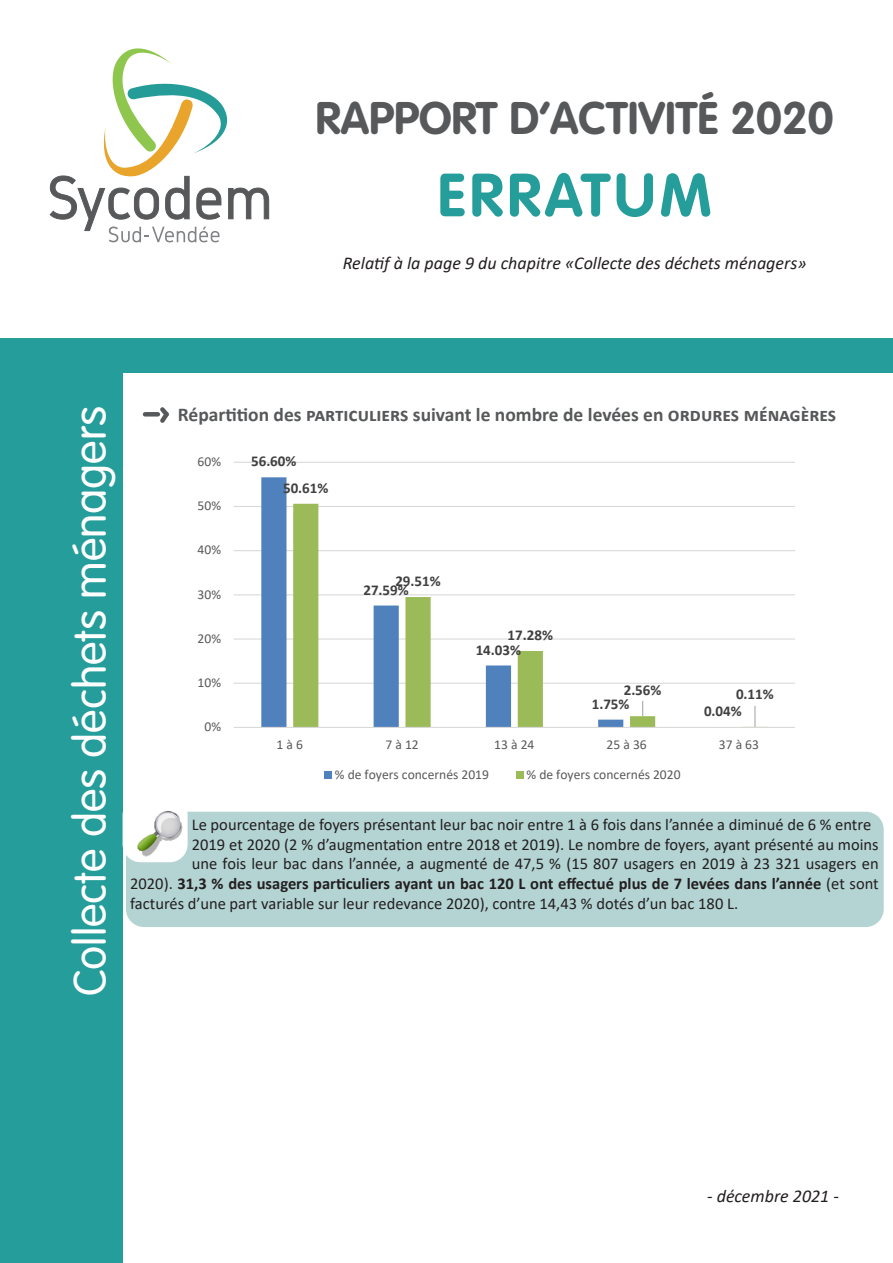
<style>
.page{position:relative;width:893px;height:1263px;background:#fff}
.page>*{position:absolute;margin:0;border:0;box-sizing:border-box;transform-origin:0 0}
.t1{font:700 60px "VAG Rounded";letter-spacing:.07em;color:#259d9b}
.t2{font:300 45px "VAG Rounded";color:#fff}
.t3{font:700 45px "VAG Rounded";color:#57585a}
.t4{font:700 19.5px "Calibri";color:#57585a}
.t5{font:italic 18px "Calibri";color:#231f20}
.t6{font:16.5px "Calibri";color:#231f20}
.t7{font:700 16.5px "Calibri";color:#231f20}
.t8{font:700 15px "Calibri";color:#404040}
.t9{font:13.65px "Calibri";color:#595959}
.s1{font-weight:400}
</style>
<div class="page">
<div style="left:0;top:338px;width:123px;height:925px;background:#259d9b"></div>
<svg style="left:233px;top:462px;width:562px;height:317px"></svg>
<div style="left:126px;top:812px;width:758px;height:115px;background:#b4d4d4;border-radius:18px"></div>
<div style="left:123px;top:797px;width:65px;height:65px;background:#fff;border-radius:18px"></div>
<img style="left:129px;top:811px;width:59px;height:48px">
<div style="left:145px;top:412px;width:13px;height:5px;background:#57585a"></div>
<svg style="left:156px;top:407px;width:13px;height:16px"></svg>
<svg style="left:49px;top:48px;width:220px;height:194px"></svg>
<div style="left:0;top:338px;width:893px;height:34px;background:#259d9b"></div>
<p class="t3" style="left:316px;top:92px;width:520px">RAPPORT D’ACTIVITÉ 2020</p>
<p class="t1" style="left:438px;top:160px;width:276px">ERRATUM</p>
<p class="t5" style="left:343px;top:250px;width:465px">Relatif à la page 9 du chapitre «Collecte des déchets ménagers»</p>
<p class="t2" style="left:64px;top:996px;width:592px;rotate:-90deg">Collecte des déchets ménagers</p>
<p class="t4" style="left:178px;top:400px;width:660px">Répartition des particuliers suivant le nombre de levées en ordures ménagères</p>
<p class="t9" style="left:198px;top:452px;width:25px">60%</p>
<p class="t9" style="left:198px;top:496px;width:25px">50%</p>
<p class="t9" style="left:198px;top:540px;width:25px">40%</p>
<p class="t9" style="left:198px;top:585px;width:25px">30%</p>
<p class="t9" style="left:198px;top:629px;width:25px">20%</p>
<p class="t9" style="left:198px;top:673px;width:25px">10%</p>
<p class="t9" style="left:204px;top:717px;width:18px">0%</p>
<p class="t8" style="left:251px;top:451px;width:47px">56.60%</p>
<p class="t8" style="left:283px;top:477px;width:47px">50.61%</p>
<p class="t8" style="left:395px;top:570px;width:47px">29.51%</p>
<p class="t8" style="left:363px;top:579px;width:47px">27.59%</p>
<p class="t8" style="left:508px;top:624px;width:47px">17.28%</p>
<p class="t8" style="left:476px;top:639px;width:47px">14.03%</p>
<p class="t8" style="left:624px;top:679px;width:39px">2.56%</p>
<p class="t8" style="left:736px;top:684px;width:39px">0.11%</p>
<p class="t8" style="left:592px;top:693px;width:39px">1.75%</p>
<p class="t8" style="left:704px;top:701px;width:39px">0.04%</p>
<p class="t9" style="left:277px;top:735px;width:28px">1 à 6</p>
<p class="t9" style="left:385px;top:735px;width:35px">7 à 12</p>
<p class="t9" style="left:494px;top:735px;width:42px">13 à 24</p>
<p class="t9" style="left:607px;top:735px;width:42px">25 à 36</p>
<p class="t9" style="left:719px;top:735px;width:42px">37 à 63</p>
<p class="t9" style="left:335px;top:765px;width:156px">% de foyers concernés 2019</p>
<p class="t9" style="left:526px;top:765px;width:156px">% de foyers concernés 2020</p>
<p class="t6" style="left:192px;top:813px;width:681px">Le pourcentage de foyers présentant leur bac noir entre 1 à 6 fois dans l’année a diminué de 6 % entre</p>
<p class="t6" style="left:192px;top:833px;width:688px">2019 et 2020 (2 % d’augmentation entre 2018 et 2019). Le nombre de foyers, ayant présenté au moins</p>
<p class="t6" style="left:192px;top:852px;width:688px">une fois leur bac dans l’année, a augmenté de 47,5 % (15 807 usagers en 2019 à 23 321 usagers en</p>
<p class="t7" style="left:130px;top:872px;width:750px"><span class="s1">2020).</span> 31,3 % des usagers particuliers ayant un bac 120 L ont effectué plus de 7 levées dans l’année <span class="s1">(et sont</span></p>
<p class="t6" style="left:130px;top:892px;width:609px">facturés d’une part variable sur leur redevance 2020), contre 14,43 % dotés d’un bac 180 L.</p>
<p class="t5" style="left:707px;top:1183px;width:133px">- décembre 2021 -</p>
</div>
